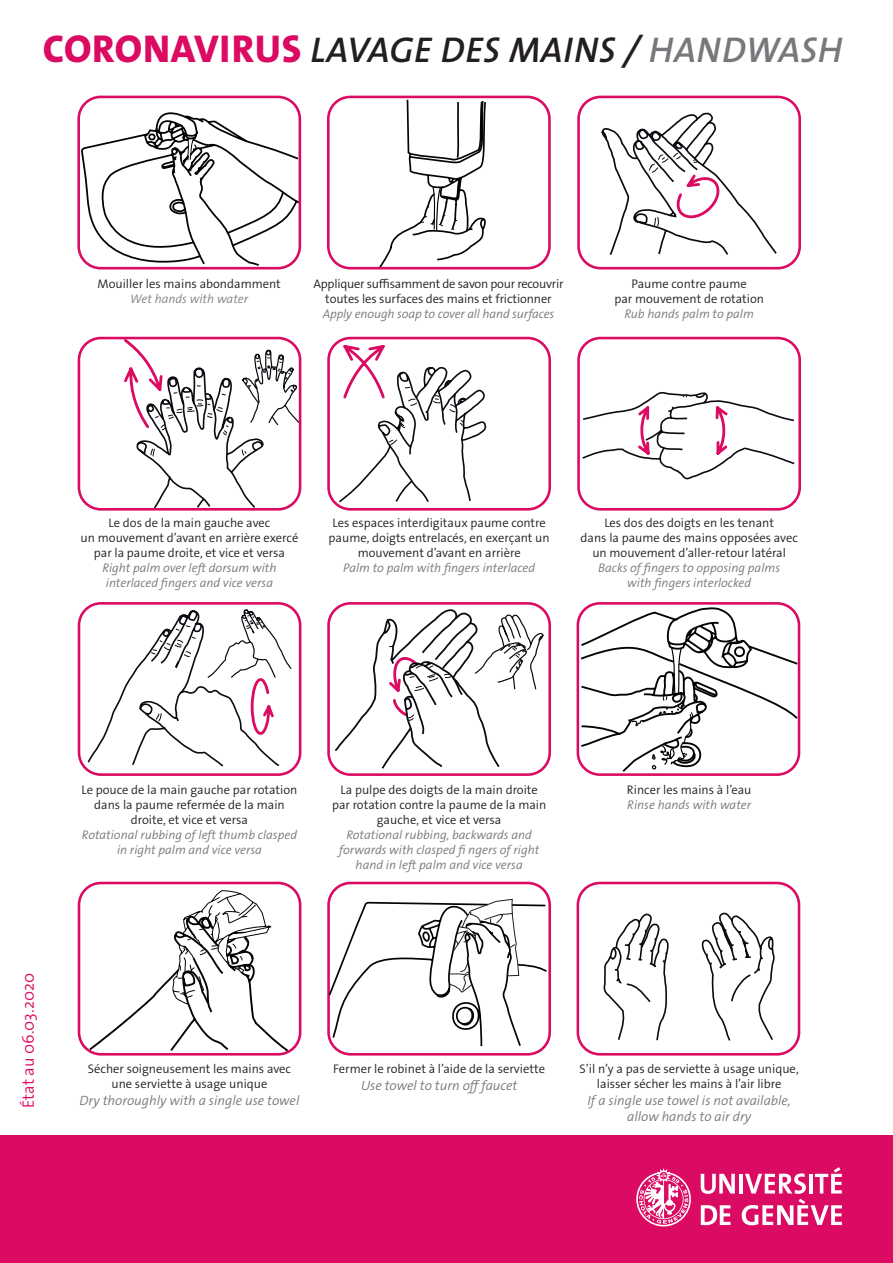
<style>
.page{position:relative;width:893px;height:1263px;background:#fff}
.page>*{position:absolute;margin:0;border:0;box-sizing:border-box;transform-origin:0 0}
.t1{font:italic 600 36px "The Sans Os F";letter-spacing:.02em;color:#231f20}
.t2{font:300 16.5px "The Sans Os F";color:#db0a62}
.t3{font:italic 300 13.5px/16.2px "The Sans Os F";color:#76787b;text-align:center}
.t4{font:300 12.6px/15px "The Sans Os F";color:#231f20;text-align:center}
.t5{font:italic 300 12.6px/15px "The Sans Os F";color:#76787b;text-align:center}
.t6{font:300 12.6px/15px "The Sans Os F";letter-spacing:-.02em;color:#231f20;text-align:center}
.t7{font:italic 300 12.6px "The Sans Os F";color:#808285}
.s1{font-weight:800;font-style:normal;font-size:39px;color:#db0a62}
.s2{color:#76787b}
</style>
<div class="page">
<svg style="left:601px;top:112px;width:176px;height:143px"></svg>
<svg style="left:121px;top:336px;width:181px;height:171px"></svg>
<svg style="left:337px;top:342px;width:150px;height:162px"></svg>
<svg style="left:582px;top:392px;width:213px;height:88px"></svg>
<svg style="left:86px;top:375px;width:195px;height:393px"></svg>
<svg style="left:150px;top:625px;width:47px;height:97px"></svg>
<svg style="left:206px;top:608px;width:87px;height:128px"></svg>
<svg style="left:333px;top:606px;width:211px;height:165px"></svg>
<svg style="left:603px;top:881px;width:172px;height:160px"></svg>
<div style="left:327px;top:602px;width:224px;height:174px;border:3px solid #db0a62;border-radius:22px"></div>
<div style="left:327px;top:882px;width:224px;height:173px;border:3px solid #db0a62;border-radius:22px"></div>
<div style="left:577px;top:602px;width:223px;height:174px;border:3px solid #db0a62;border-radius:22px"></div>
<div style="left:577px;top:882px;width:223px;height:173px;border:3px solid #db0a62;border-radius:22px"></div>
<div style="left:78px;top:602px;width:223px;height:174px;border:3px solid #db0a62;border-radius:22px"></div>
<div style="left:78px;top:882px;width:223px;height:173px;border:3px solid #db0a62;border-radius:22px"></div>
<div style="left:78px;top:337px;width:223px;height:174px;border:3px solid #db0a62;border-radius:22px"></div>
<div style="left:327px;top:337px;width:224px;height:174px;border:3px solid #db0a62;border-radius:22px"></div>
<div style="left:577px;top:96px;width:224px;height:173px;border:3px solid #db0a62;border-radius:22px"></div>
<div style="left:577px;top:337px;width:224px;height:174px;border:3px solid #db0a62;border-radius:22px"></div>
<svg style="left:376px;top:100px;width:111px;height:170px"></svg>
<svg style="left:81px;top:102px;width:221px;height:168px"></svg>
<div style="left:327px;top:96px;width:224px;height:173px;border:3px solid #db0a62;border-radius:22px"></div>
<div style="left:77px;top:96px;width:224px;height:173px;border:3px solid #db0a62;border-radius:22px"></div>
<svg style="left:327px;top:896px;width:222px;height:152px"></svg>
<svg style="left:87px;top:890px;width:203px;height:163px"></svg>
<svg style="left:579px;top:607px;width:221px;height:169px"></svg>
<div style="left:0;top:1135px;width:893px;height:128px;background:#db0a62"></div>
<svg style="left:636px;top:1168px;width:55px;height:58px"></svg>
<svg style="left:701px;top:1174px;width:34px;height:20px"></svg>
<hr style="left:739px;top:1174px;width:4px;height:19px;background:#fff">
<svg style="left:701px;top:1205px;width:29px;height:20px"></svg>
<svg style="left:742px;top:1167px;width:100px;height:58px"></svg>
<h1 class="t1" style="left:43px;top:27px;width:801px"><span class="s1">CORONAVIRUS</span> LAVAGE DES MAINS / <span class="s2">HANDWASH</span></h1>
<p class="t4" style="left:98px;top:276px;width:185px">Mouiller les mains abondamment</p>
<p class="t7" style="left:130px;top:291px;width:119px">Wet hands with water</p>
<p class="t6" style="left:313px;top:276px;width:251px">Appliquer suffisamment de savon pour recouvrir toutes les surfaces des mains et frictionner</p>
<p class="t5" style="left:323px;top:306px;width:233px">Apply enough soap to cover all hand surfaces</p>
<p class="t4" style="left:614px;top:276px;width:151px">Paume contre paume<br>par mouvement de rotation</p>
<p class="t5" style="left:624px;top:306px;width:131px">Rub hands palm to palm</p>
<p class="t4" style="left:81px;top:515px;width:219px">Le dos de la main gauche avec<br>un mouvement d’avant en arrière exercé par la paume droite, et vice et versa</p>
<p class="t5" style="left:102px;top:560px;width:176px;text-align:left">Right palm over left dorsum with interlaced fingers and vice versa</p>
<p class="t4" style="left:329px;top:515px;width:223px">Les espaces interdigitaux paume contre paume, doigts entrelacés, en exerçant un mouvement d’avant en arrière</p>
<p class="t5" style="left:343px;top:560px;width:193px">Palm to palm with fingers interlaced</p>
<p class="t4" style="left:580px;top:515px;width:219px">Les dos des doigts en les tenant<br>dans la paume des mains opposées avec un mouvement d’aller-retour latéral</p>
<p class="t5" style="left:598px;top:560px;width:183px">Backs of fingers to opposing palms with fingers interlocked</p>
<h2 class="t2" style="left:18px;top:1108px;width:136px;rotate:-90deg">État au 06.03.2020</h2>
<p class="t4" style="left:82px;top:782px;width:217px">Le pouce de la main gauche par rotation dans la paume refermée de la main droite, et vice et versa</p>
<p class="t5" style="left:82px;top:827px;width:217px">Rotational rubbing of left thumb clasped in right palm and vice versa</p>
<p class="t4" style="left:332px;top:782px;width:216px">La pulpe des doigts de la main droite par rotation contre la paume de la main gauche, et vice et versa</p>
<p class="t5" style="left:339px;top:827px;width:202px">Rotational rubbing, backwards and forwards with clasped fi ngers of right hand in left palm and vice versa</p>
<p class="t4" style="left:627px;top:782px;width:126px">Rincer les mains à l’eau</p>
<p class="t5" style="left:627px;top:797px;width:125px">Rinse hands with water</p>
<p class="t4" style="left:88px;top:1062px;width:205px">Sécher soigneusement les mains avec une serviette à usage unique</p>
<p class="t3" style="left:80px;top:1092px;width:221px">Dry thoroughly with a single use towel</p>
<p class="t4" style="left:333px;top:1062px;width:213px">Fermer le robinet à l’aide de la serviette</p>
<p class="t3" style="left:361px;top:1077px;width:158px">Use towel to turn off faucet</p>
<p class="t4" style="left:580px;top:1062px;width:221px">S’il n’y a pas de serviette à usage unique, laisser sécher les mains à l’air libre</p>
<p class="t3" style="left:587px;top:1092px;width:205px">If a single use towel is not available, allow hands to air dry</p>
</div>
